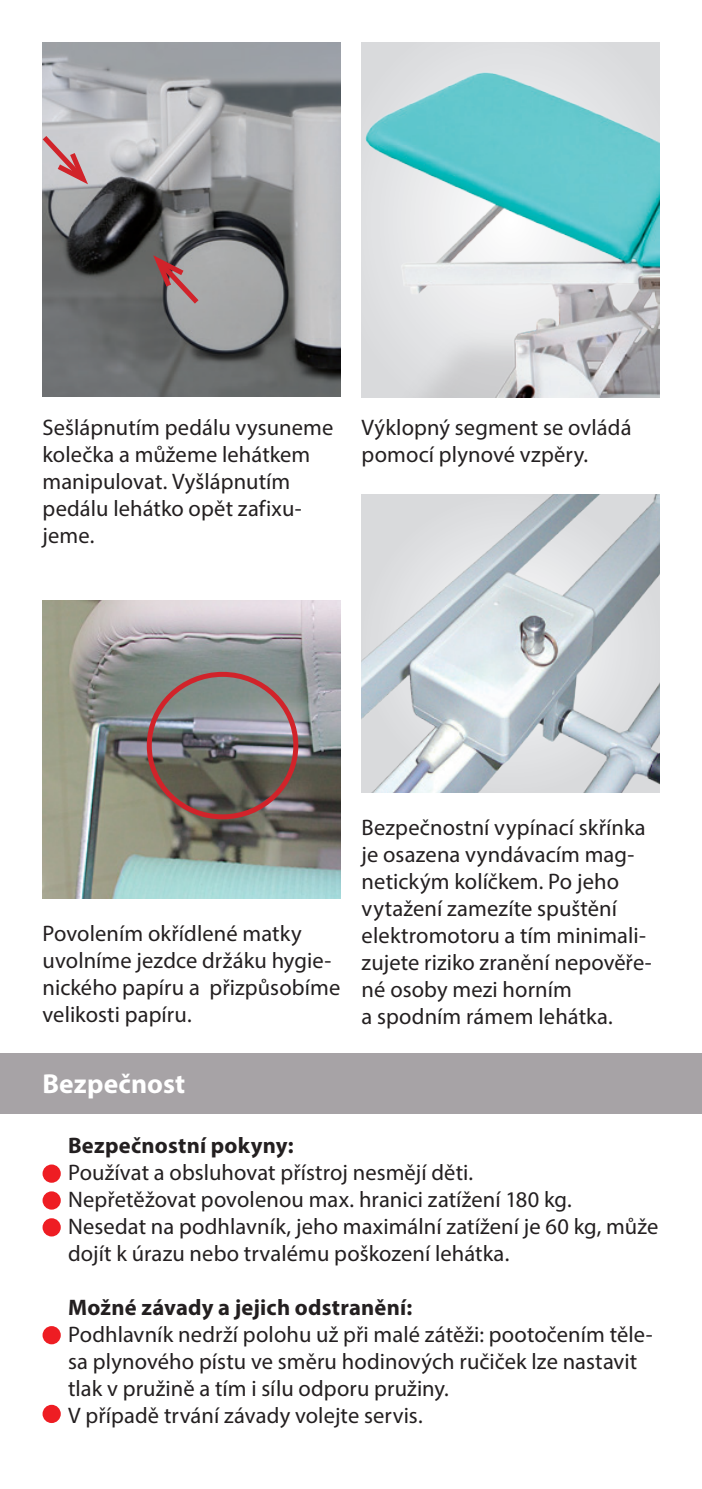
<style>
.page{position:relative;width:702px;height:1489px;background:#fff}
.page>*{position:absolute;margin:0;border:0;box-sizing:border-box;transform-origin:0 0}
.nadpis{font:700 27.5px "Myriad Pro";letter-spacing:.005em;color:#fff}
.text{font:22.5px/27px "Myriad Pro";letter-spacing:.005em;color:#231f20}
.text-2{font:700 22.5px "Myriad Pro";letter-spacing:.01em;color:#231f20}
</style>
<div class="page">
<div style="left:43px;top:1164px;width:18px;height:18px;background:#ee1d23;border-radius:50%"></div>
<div style="left:43px;top:1191px;width:18px;height:18px;background:#ee1d23;border-radius:50%"></div>
<div style="left:43px;top:1218px;width:18px;height:18px;background:#ee1d23;border-radius:50%"></div>
<div style="left:43px;top:1325px;width:18px;height:19px;background:#ee1d23;border-radius:50%"></div>
<div style="left:43px;top:1404px;width:18px;height:18px;background:#ee1d23;border-radius:50%"></div>
<div style="left:0;top:1053px;width:702px;height:61px;background:#a7a3a6"></div>
<img style="left:43px;top:600px;width:297px;height:298px">
<img style="left:361px;top:494px;width:298px;height:298px">
<img style="left:43px;top:43px;width:297px;height:354px">
<div style="left:147px;top:672px;width:151px;height:147px;border:5px solid #d1232a;border-radius:50%"></div>
<svg style="left:42px;top:131px;width:51px;height:59px;background:#c8acb0"></svg>
<svg style="left:148px;top:250px;width:56px;height:59px;background:#92797b"></svg>
<img style="left:361px;top:43px;width:298px;height:354px">
<p class="text" style="left:43px;top:414px;width:292px">Sešlápnutím pedálu vysuneme kolečka a můžeme lehátkem manipulovat. Vyšlápnutím pedálu lehátko opět zafixu&shy;jeme.</p>
<p class="text" style="left:361px;top:414px;width:271px">Výklopný segment se ovládá pomocí plynové vzpěry.</p>
<p class="text" style="left:43px;top:919px;width:260px">Povolením okřídlené matky</p>
<p class="text" style="left:43px;top:946px;width:299px">uvolníme jezdce držáku hygie&shy;nického papíru a přizpůsobíme velikosti papíru.</p>
<p class="nadpis" style="left:43px;top:1065px;width:144px">Bezpečnost</p>
<p class="text" style="left:361px;top:813px;width:285px">Bezpečnostní vypínací skřínka</p>
<p class="text" style="left:361px;top:840px;width:292px">je osazena vyndávacím mag&shy;netickým kolíčkem. Po jeho vytažení zamezíte spuštění elektromotoru a tím minimali&shy;zujete riziko zranění nepověře&shy;né osoby mezi horním<br>a spodním rámem lehátka.</p>
<p class="text-2" style="left:68px;top:1130px;width:227px">Bezpečnostní pokyny:</p>
<p class="text" style="left:68px;top:1158px;width:406px">Používat a obsluhovat přístroj nesmějí děti.</p>
<p class="text" style="left:68px;top:1185px;width:505px">Nepřetěžovat povolenou max. hranici zatížení 180 kg.</p>
<p class="text" style="left:68px;top:1212px;width:592px">Nesedat na podhlavník, jeho maximální zatížení je 60 kg, může dojít k úrazu nebo trvalému poškození lehátka.</p>
<p class="text-2" style="left:68px;top:1292px;width:346px">Možné závady a jejich odstranění:</p>
<p class="text" style="left:68px;top:1320px;width:586px">Podhlavník nedrží polohu už při malé zátěži: pootočením těle&shy;sa plynového pístu ve směru hodinových ručiček lze nastavit tlak v pružině a tím i sílu odporu pružiny.</p>
<p class="text" style="left:68px;top:1401px;width:356px">V případě trvání závady volejte servis.</p>
</div>
